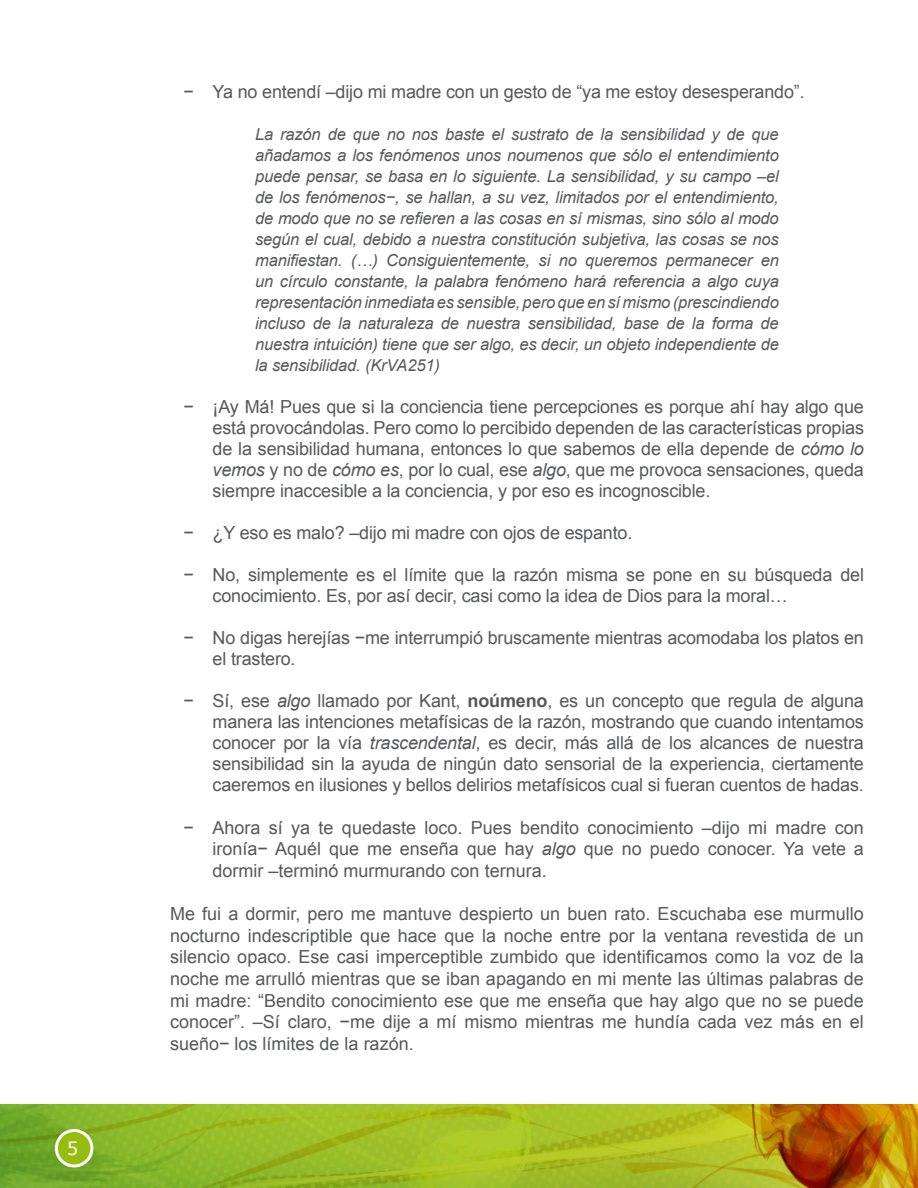
<style>
.page{position:relative;width:918px;height:1188px;background:#fff}
.page>*{position:absolute;margin:0;border:0;box-sizing:border-box;transform-origin:0 0}
.Viñeta_normal_copia{font:18px/21px "Arial";letter-spacing:-.01em;color:#57585a;text-align:justify}
.t1{font:18px "Verdana";color:#fff}
.Viñeta_normal_copia-2{font:italic 16.5px/21px "Arial";letter-spacing:-.01em;color:#57585a;text-align:justify}
.s1{font-style:italic}
.s2{font-weight:700}
</style>
<div class="page">
<img style="left:0;top:1104px;width:918px;height:84px">
<div style="left:56px;top:1131px;width:36px;height:35px;background:#96bd0d;border-radius:50%"></div>
<div style="left:55px;top:1129px;width:38px;height:38px;border:3px solid #fff;border-radius:50%"></div>
<p class="t1" style="left:67px;top:1136px;width:13px">5</p>
<p class="Viñeta_normal_copia" style="left:184px;top:82px;width:623px">− Ya no entendí –dijo mi madre con un gesto de “ya me estoy desesperando”.</p>
<p class="Viñeta_normal_copia-2" style="left:255px;top:124px;width:525px">La razón de que no nos baste el sustrato de la sensibilidad y de que añadamos a los fenómenos unos noumenos que sólo el entendimiento puede pensar, se basa en lo siguiente. La sensibilidad, y su campo –el de los fenómenos−, se hallan, a su vez, limitados por el entendimiento, de modo que no se refieren a las cosas en sí mismas, sino sólo al modo según el cual, debido a nuestra constitución subjetiva, las cosas se nos manifiestan. (…) Consiguientemente, si no queremos permanecer en un círculo constante, la palabra fenómeno hará referencia a algo cuya representación inmediata es sensible, pero que en sí mismo (prescindiendo incluso de la naturaleza de nuestra sensibilidad, base de la forma de nuestra intuición) tiene que ser algo, es decir, un objeto independiente de la sensibilidad. (KrVA251)</p>
<p class="Viñeta_normal_copia" style="left:213px;top:397px;width:653px;text-indent:-29px">− ¡Ay Má! Pues que si la conciencia tiene percepciones es porque ahí hay algo que está provocándolas. Pero como lo percibido dependen de las características propias de la sensibilidad humana, entonces lo que sabemos de ella depende de <span class="s1">cómo lo vemos</span> y no de <span class="s1">cómo es</span>, por lo cual, ese <span class="s1">algo</span>, que me provoca sensaciones, queda siempre inaccesible a la conciencia, y por eso es incognoscible.</p>
<p class="Viñeta_normal_copia" style="left:184px;top:523px;width:450px">− ¿Y eso es malo? –dijo mi madre con ojos de espanto.</p>
<p class="Viñeta_normal_copia" style="left:213px;top:565px;width:653px;text-indent:-29px">− No, simplemente es el límite que la razón misma se pone en su búsqueda del conocimiento. Es, por así decir, casi como la idea de Dios para la moral…</p>
<p class="Viñeta_normal_copia" style="left:213px;top:628px;width:653px;text-indent:-29px">− No digas herejías −me interrumpió bruscamente mientras acomodaba los platos en el trastero.</p>
<p class="Viñeta_normal_copia" style="left:213px;top:691px;width:653px;text-indent:-29px">− Sí, ese <span class="s1">algo</span> llamado por Kant, <span class="s2">noúmeno</span>, es un concepto que regula de alguna manera las intenciones metafísicas de la razón, mostrando que cuando intentamos conocer por la vía <span class="s1">trascendental</span>, es decir, más allá de los alcances de nuestra sensibilidad sin la ayuda de ningún dato sensorial de la experiencia, ciertamente caeremos en ilusiones y bellos delirios metafísicos cual si fueran cuentos de hadas.</p>
<p class="Viñeta_normal_copia" style="left:213px;top:817px;width:653px;line-height:21.6px;text-indent:-29px">− Ahora sí ya te quedaste loco. Pues bendito conocimiento –dijo mi madre con ironía− Aquél que me enseña que hay <span class="s1">algo</span> que no puedo conocer. Ya vete a dormir –terminó murmurando con ternura.</p>
<p class="Viñeta_normal_copia" style="left:170px;top:903px;width:695px;line-height:21.6px">Me fui a dormir, pero me mantuve despierto un buen rato. Escuchaba ese murmullo nocturno indescriptible que hace que la noche entre por la ventana revestida de un silencio opaco. Ese casi imperceptible zumbido que identificamos como la voz de la noche me arrulló mientras que se iban apagando en mi mente las últimas palabras de mi madre: “Bendito conocimiento ese que me enseña que hay algo que no se puede conocer”. –Sí claro, −me dije a mí mismo mientras me hundía cada vez más en el sueño− los límites de la razón.</p>
</div>
